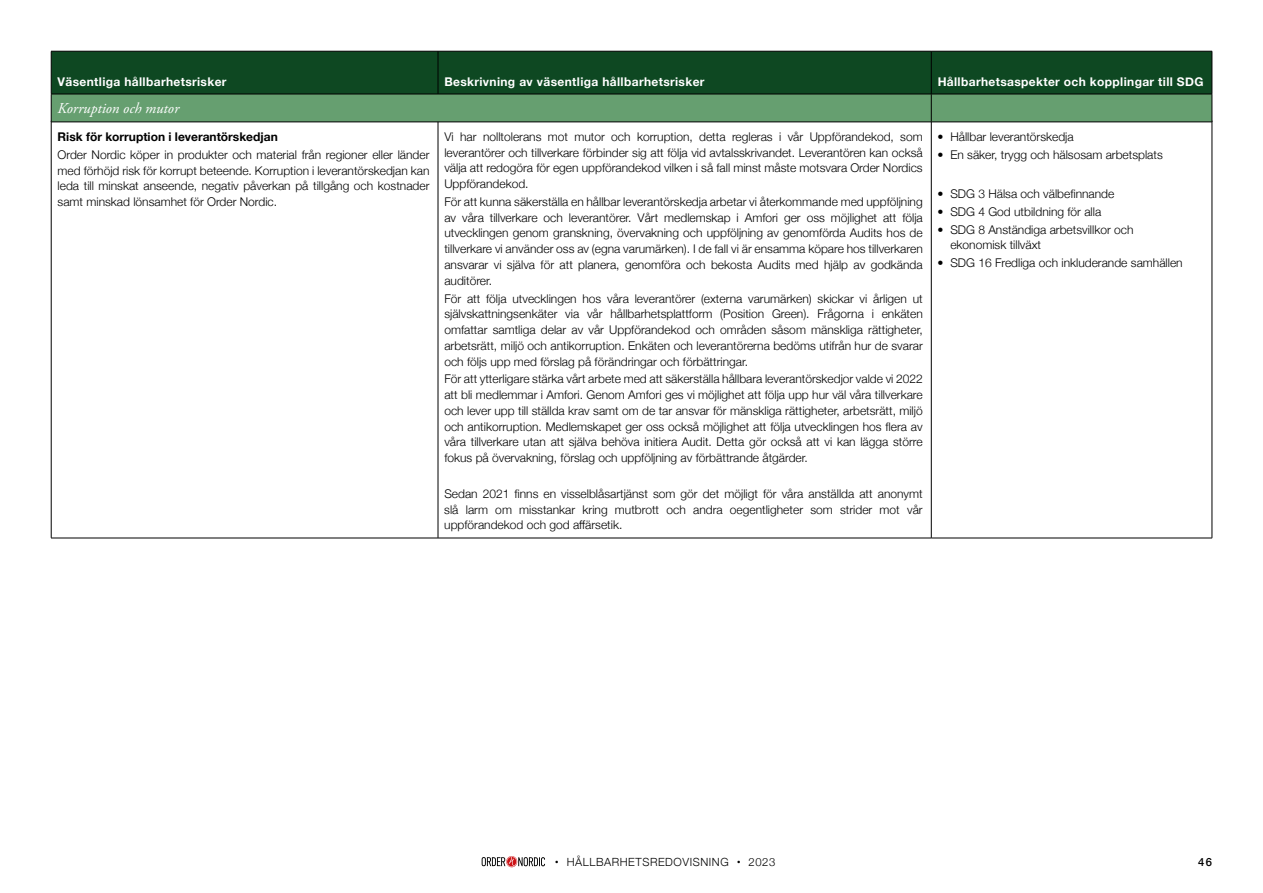
<style>
.page{position:relative;width:1263px;height:893px;background:#fff}
.page>*{position:absolute;margin:0;border:0;box-sizing:border-box;transform-origin:0 0}
.t1{font:italic 15px "Adobe Garamond Pro";color:#fff}
.t2{font:300 12px/15.8px "Helvetica Neue";color:#000;text-align:justify}
.t3{font:700 12px "Helvetica Neue";letter-spacing:.03em;color:#fff}
.t4{font:700 12px "Helvetica Neue";color:#000}
.t5{font:300 11.25px "Helvetica Neue";letter-spacing:.05em;color:#000}
.t6{font:500 11.25px "Helvetica Neue";color:#000}
.s1{font-weight:400}
</style>
<div class="page">
<svg style="left:482px;top:856px;width:63px;height:11px"></svg>
<hr style="left:51px;top:121px;width:1px;height:417px;background:#000">
<hr style="left:438px;top:121px;width:1px;height:417px;background:#000">
<hr style="left:931px;top:121px;width:1px;height:417px;background:#000">
<hr style="left:1212px;top:121px;width:1px;height:417px;background:#000">
<hr style="left:51px;top:538px;width:387px;height:1px;background:#000">
<hr style="left:438px;top:538px;width:493px;height:1px;background:#000">
<hr style="left:931px;top:538px;width:281px;height:1px;background:#000">
<div style="left:52px;top:52px;width:1160px;height:42px;background:#0e4822"></div>
<hr style="left:51px;top:51px;width:387px;height:1px;background:#000">
<hr style="left:51px;top:51px;width:1px;height:43px;background:#000">
<hr style="left:438px;top:51px;width:493px;height:1px;background:#000">
<hr style="left:438px;top:51px;width:1px;height:43px;background:#000">
<hr style="left:931px;top:51px;width:281px;height:1px;background:#000">
<hr style="left:931px;top:51px;width:1px;height:43px;background:#000">
<hr style="left:1212px;top:51px;width:1px;height:43px;background:#000">
<svg style="left:51px;top:94px;width:1162px;height:28px"></svg>
<hr style="left:51px;top:122px;width:387px;height:1px;background:#000">
<hr style="left:438px;top:122px;width:493px;height:1px;background:#000">
<hr style="left:931px;top:122px;width:281px;height:1px;background:#000">
<p class="t3" style="left:58px;top:72px;width:170px">Väsentliga hållbarhetsrisker</p>
<p class="t3" style="left:444px;top:72px;width:262px">Beskrivning av väsentliga hållbarhetsrisker</p>
<p class="t3" style="left:938px;top:72px;width:267px">Hållbarhetsaspekter och kopplingar till SDG</p>
<p class="t1" style="left:58px;top:100px;width:123px">Korruption och mutor</p>
<p class="t4" style="left:58px;top:127px;width:222px">Risk för korruption i leverantörskedjan</p>
<p class="t2" style="left:58px;top:146px;width:373px">Order Nordic köper in produkter och material från regioner eller länder med förhöjd risk för korrupt beteende. Korruption i leverantörskedjan kan leda till minskat anseende, negativ påverkan på tillgång och kostnader samt minskad lönsamhet för Order Nordic.</p>
<p class="t2" style="left:444px;top:128px;width:480px">Vi har nolltolerans mot mutor och korruption, detta regleras i vår Uppförandekod, som leverantörer och tillverkare förbinder sig att följa vid avtalsskrivandet. Leverantören kan också välja att redogöra för egen uppförandekod vilken i så fall minst måste motsvara Order Nordics Uppförandekod.</p>
<p class="t2" style="left:444px;top:193px;width:480px">För att kunna säkerställa en hållbar leverantörskedja arbetar vi återkommande med uppföljning av våra tillverkare och leverantörer. Vårt medlemskap i Amfori ger oss möjlighet att följa utvecklingen genom granskning, övervakning och uppföljning av genomförda Audits hos de tillverkare vi använder oss av (egna varumärken). I de fall vi är ensamma köpare hos tillverkaren ansvarar vi själva för att planera, genomföra och bekosta Audits med hjälp av godkända auditörer.</p>
<p class="t2" style="left:444px;top:289px;width:480px">För att följa utvecklingen hos våra leverantörer (externa varumärken) skickar vi årligen ut självskattningsenkäter via vår hållbarhetsplattform (Position Green). Frågorna i enkäten omfattar samtliga delar av vår Uppförandekod och områden såsom mänskliga rättigheter, arbetsrätt, miljö och antikorruption. Enkäten och leverantörerna bedöms utifrån hur de svarar och följs upp med förslag på förändringar och förbättringar.</p>
<p class="t2" style="left:444px;top:370px;width:480px">För att ytterligare stärka vårt arbete med att säkerställa hållbara leverantörskedjor valde vi 2022 att bli medlemmar i Amfori. Genom Amfori ges vi möjlighet att följa upp hur väl våra tillverkare och lever upp till ställda krav samt om de tar ansvar för mänskliga rättigheter, arbetsrätt, miljö och antikorruption. Medlemskapet ger oss också möjlighet att följa utvecklingen hos flera av våra tillverkare utan att själva behöva initiera Audit. Detta gör också att vi kan lägga större fokus på övervakning, förslag och uppföljning av förbättrande åtgärder.</p>
<p class="t2" style="left:444px;top:485px;width:480px">Sedan 2021 finns en visselblåsartjänst som gör det möjligt för våra anställda att anonymt slå larm om misstankar kring mutbrott och andra oegentligheter som strider mot vår uppförandekod och god affärsetik.</p>
<p class="t2" style="left:937px;top:128px;width:138px">• Hållbar leverantörskedja</p>
<p class="t2" style="left:937px;top:146px;width:227px">• En säker, trygg och hälsosam arbetsplats</p>
<p class="t2" style="left:937px;top:185px;width:178px">• SDG 3 Hälsa och välbefinnande</p>
<p class="t2" style="left:937px;top:203px;width:165px">• SDG 4 God utbildning för alla</p>
<p class="t2" style="left:950px;top:220px;width:185px;text-indent:-13px">• SDG 8 Anständiga arbetsvillkor och ekonomisk tillväxt</p>
<p class="t2" style="left:937px;top:254px;width:247px">• SDG 16 Fredliga och inkluderande samhällen</p>
<p class="t5" style="left:555px;top:853px;width:222px"><span class="s1">•</span> HÅLLBARHETSREDOVISNING <span class="s1">•</span> 2023</p>
<p class="t6" style="left:1198px;top:853px;width:15px">46</p>
</div>
